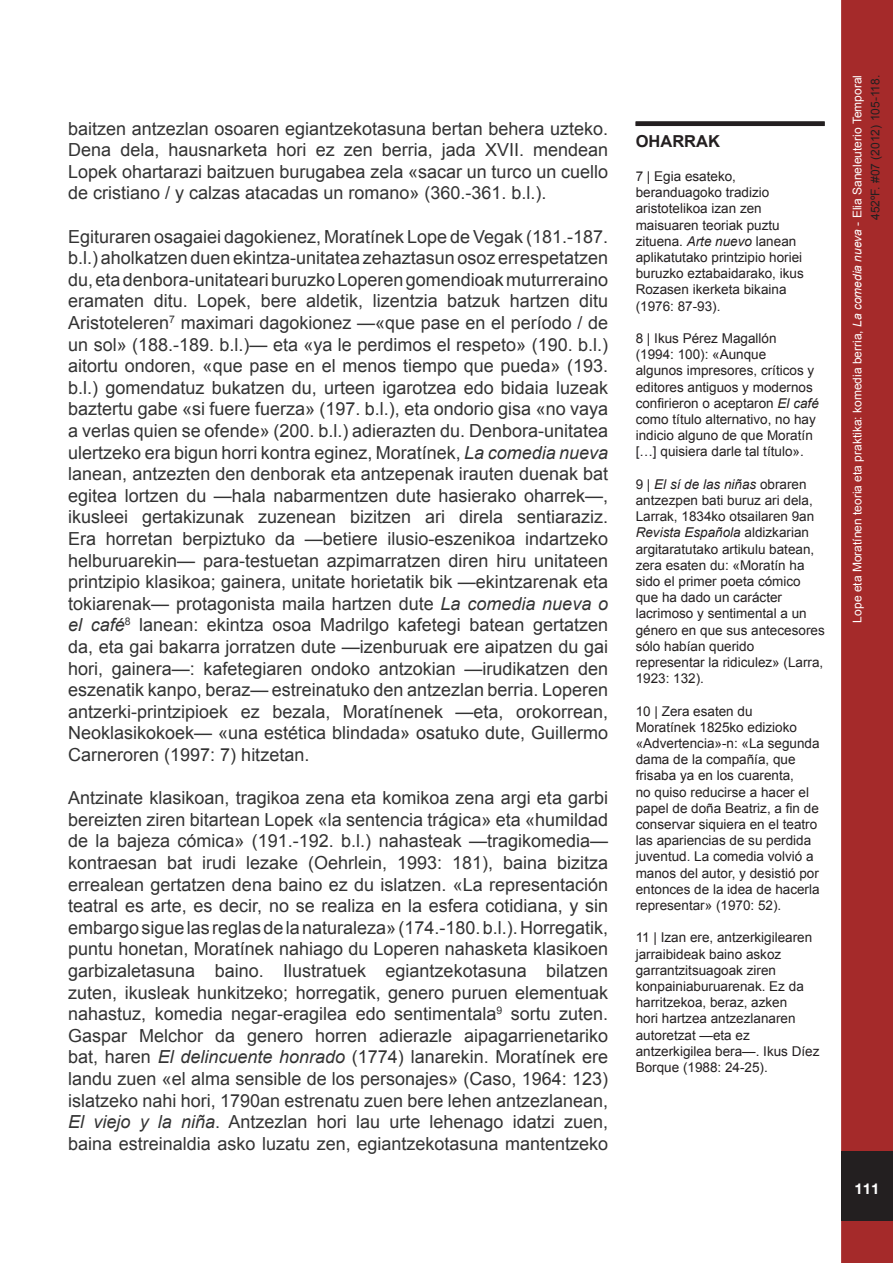
<style>
.page{position:relative;width:893px;height:1263px;background:#fff}
.page>*{position:absolute;margin:0;border:0;box-sizing:border-box;transform-origin:0 0}
.t1{font:18px/21.6px "Arial";color:#333;text-align:justify}
.Estilo_de_párrafo_1{font:700 16.5px "Arial";color:#231f20}
.t2{font:700 15px "Helvetica Neue";color:#fff}
.Estilo_de_párrafo_1-2{font:13.5px/16.2px "Arial";color:#231f20}
.t3{font:12px/18px "Arial";color:#fff;text-align:right}
.s1{font-style:italic}
.s2{color:#231f20}
</style>
<div class="page">
<div style="left:843px;top:2px;width:48px;height:1259px;background:#a52a2a"></div>
<div style="left:841px;top:0;width:52px;height:1263px;border:3px solid #a52a2a"></div>
<div style="left:841px;top:1151px;width:52px;height:70px;background:#231f20"></div>
<div style="left:636px;top:121px;width:189px;height:5px;background:#231f20"></div>
<p class="t1" style="left:68px;top:118px;width:541px">baitzen antzezlan osoaren egiantzekotasuna bertan behera uzteko.<br>Dena dela, hausnarketa hori ez zen berria, jada XVII. mendean Lopek ohartarazi baitzuen burugabea zela «sacar un turco un cuello de cristiano / y calzas atacadas un romano» (360.-361. b.l.).</p>
<p class="t1" style="left:68px;top:226px;width:541px">Egituraren osagaiei dagokienez, Moratínek Lope de Vegak (181.-187. b.l.) aholkatzen duen ekintza-unitatea zehaztasun osoz errespetatzen du, eta denbora-unitateari buruzko Loperen gomendioak muturreraino eramaten ditu. Lopek, bere aldetik, lizentzia batzuk hartzen ditu Aristoteleren<sup>7</sup> maximari dagokionez —«que pase en el período / de un sol» (188.-189. b.l.)— eta «ya le perdimos el respeto» (190. b.l.) aitortu ondoren, «que pase en el menos tiempo que pueda» (193. b.l.) gomendatuz bukatzen du, urteen igarotzea edo bidaia luzeak baztertu gabe «si fuere fuerza» (197. b.l.), eta ondorio gisa «no vaya a verlas quien se ofende» (200. b.l.) adierazten du. Denbora-unitatea ulertzeko era bigun horri kontra eginez, Moratínek, <span class="s1">La comedia nueva </span>lanean, antzezten den denborak eta antzepenak irauten duenak bat egitea lortzen du —hala nabarmentzen dute hasierako oharrek—, ikusleei gertakizunak zuzenean bizitzen ari direla sentiaraziz.<br>Era horretan berpiztuko da —betiere ilusio-eszenikoa indartzeko helburuarekin— para-testuetan azpimarratzen diren hiru unitateen printzipio klasikoa; gainera, unitate horietatik bik —ekintzarenak eta tokiarenak— protagonista maila hartzen dute <span class="s1">La comedia nueva o el café</span><sup>8</sup> lanean: ekintza osoa Madrilgo kafetegi batean gertatzen da, eta gai bakarra jorratzen dute —izenburuak ere aipatzen du gai hori, gainera—: kafetegiaren ondoko antzokian —irudikatzen den eszenatik kanpo, beraz— estreinatuko den antzezlan berria. Loperen antzerki-printzipioek ez bezala, Moratínenek —eta, orokorrean, Neoklasikokoek— «una estética blindada» osatuko dute, Guillermo Carneroren (1997: 7) hitzetan.</p>
<p class="t1" style="left:68px;top:787px;width:541px">Antzinate klasikoan, tragikoa zena eta komikoa zena argi eta garbi bereizten ziren bitartean Lopek «la sentencia trágica» eta «humildad de la bajeza cómica» (191.-192. b.l.) nahasteak —tragikomedia— kontraesan bat irudi lezake (Oehrlein, 1993: 181), baina bizitza errealean gertatzen dena baino ez du islatzen. «La representación teatral es arte, es decir, no se realiza en la esfera cotidiana, y sin embargo sigue las reglas de la naturaleza» (174.-180. b.l.). Horregatik, puntu honetan, Moratínek nahiago du Loperen nahasketa klasikoen garbizaletasuna baino. Ilustratuek egiantzekotasuna bilatzen zuten, ikusleak hunkitzeko; horregatik, genero puruen elementuak nahastuz, komedia negar-eragilea edo sentimentala<sup>9</sup> sortu zuten.<br>Gaspar Melchor da genero horren adierazle aipagarrienetariko bat, haren <span class="s1">El delincuente honrado</span> (1774) lanarekin. Moratínek ere landu zuen «el alma sensible de los personajes» (Caso, 1964: 123) islatzeko nahi hori, 1790an estrenatu zuen bere lehen antzezlanean, <span class="s1">El viejo y la niña</span>. Antzezlan hori lau urte lehenago idatzi zuen, baina estreinaldia asko luzatu zen, egiantzekotasuna mantentzeko</p>
<p class="Estilo_de_párrafo_1" style="left:636px;top:130px;width:86px">OHARRAK</p>
<p class="Estilo_de_párrafo_1-2" style="left:636px;top:168px;width:170px">7 | Egia esateko, beranduagoko tradizio aristotelikoa izan zen maisuaren teoriak puztu zituena. <span class="s1">Arte nuevo</span> lanean aplikatutako printzipio horiei buruzko eztabaidarako, ikus<br>Rozasen ikerketa bikaina (1976: 87-93).</p>
<p class="Estilo_de_párrafo_1-2" style="left:636px;top:330px;width:185px">8 | Ikus Pérez Magallón<br>(1994: 100): «Aunque<br>algunos impresores, críticos y editores antiguos y modernos confirieron o aceptaron <span class="s1">El café </span>como título alternativo, no hay indicio alguno de que Moratín […] quisiera darle tal título».</p>
<p class="Estilo_de_párrafo_1-2" style="left:636px;top:476px;width:190px">9 | <span class="s1">El sí de las niñas</span> obraren antzezpen bati buruz ari dela,<br>Larrak, 1834ko otsailaren 9an<br><span class="s1">Revista Española</span> aldizkarian argitaratutako artikulu batean, zera esaten du: «Moratín ha sido el primer poeta cómico que ha dado un carácter lacrimoso y sentimental a un género en que sus antecesores sólo habían querido representar la ridiculez» (Larra,<br>1923: 132).</p>
<p class="Estilo_de_párrafo_1-2" style="left:636px;top:703px;width:185px">10 | Zera esaten du<br>Moratínek 1825ko edizioko «Advertencia»-n: «La segunda dama de la compañía, que frisaba ya en los cuarenta,<br>no quiso reducirse a hacer el papel de doña Beatriz, a fin de conservar siquiera en el teatro las apariencias de su perdida juventud. La comedia volvió a manos del autor, y desistió por entonces de la idea de hacerla representar» (1970: 52).</p>
<p class="Estilo_de_párrafo_1-2" style="left:636px;top:930px;width:185px">11 | Izan ere, antzerkigilearen jarraibideak baino askoz garrantzitsuagoak ziren konpainiaburuarenak. Ez da harritzekoa, beraz, azken<br>hori hartzea antzezlanaren autoretzat —eta ez antzerkigilea bera—. Ikus Díez<br>Borque (1988: 24-25).</p>
<p class="t3" style="left:848px;top:622px;width:549px;rotate:-90deg">Lope eta Moratínen teoria eta praktika: komedia berria, <span class="s1">La comedia nueva</span> - Elia Saneleuterio Temporal<br><span class="s2">452ºF. #07 (2012) 105-118.</span></p>
<p class="t2" style="left:854px;top:1179px;width:27px">111</p>
</div>
